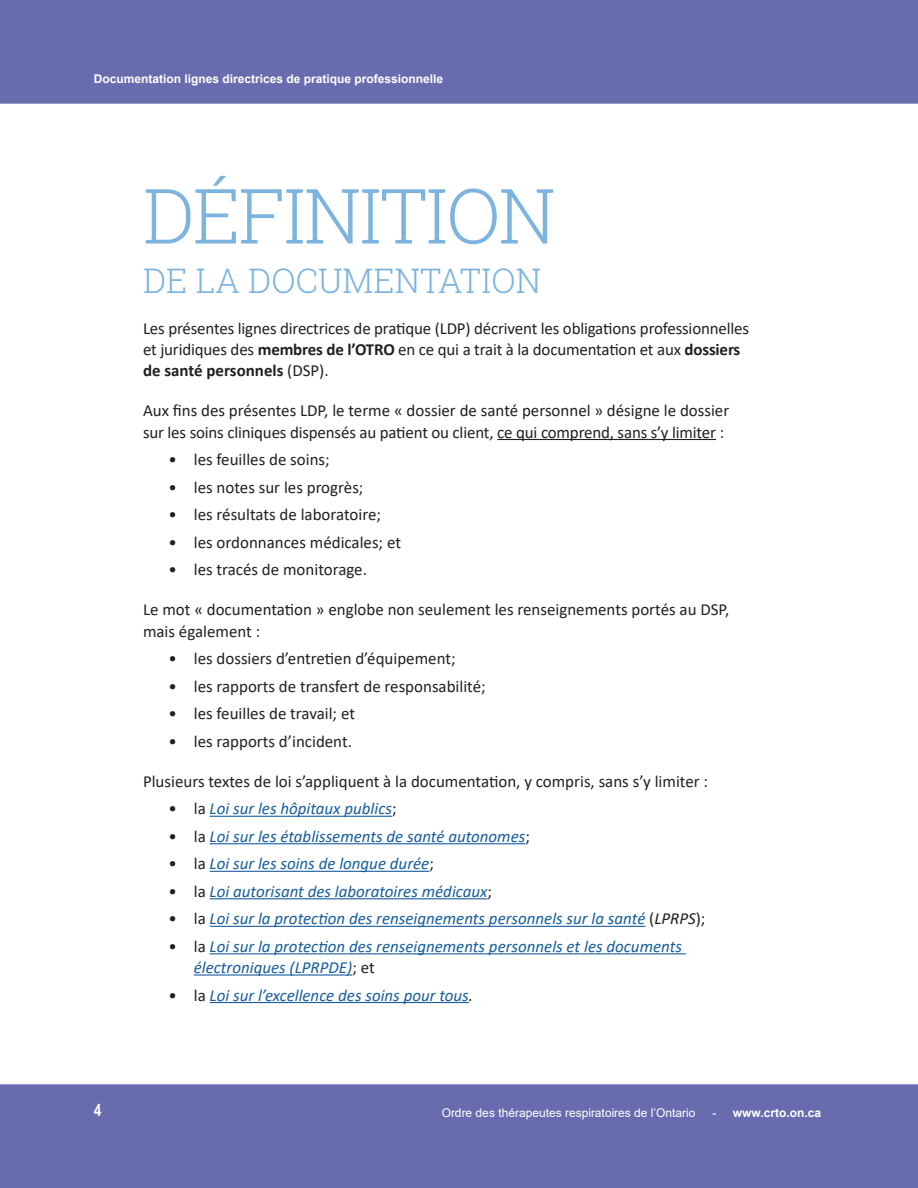
<style>
.page{position:relative;width:918px;height:1188px;background:#fff}
.page>*{position:absolute;margin:0;border:0;box-sizing:border-box;transform-origin:0 0}
.Page_Header_-_Blue{font:300 76.2px "Roboto Slab";letter-spacing:-.03em;color:#7cb3df}
.Page_Header_-_Blue-2{font:300 33.9px "Roboto Slab";color:#7cb3df}
.Page_Header_Subtext{font:16.95px/21.1px "Calibri";color:#231f20}
.t1{font:italic 16.95px/21.1px "Calibri";color:#175d9e}
.t2{font:700 16.95px "Arial Narrow";color:#fff}
.t3{font:700 12px "Arial";color:#fff}
.t4{font:12px "Arial";color:#fff}
.s1{font-weight:700}
.s2{font-style:normal;color:#231f20}
.s3{color:#231f20}
.s4{font-weight:400}
</style>
<div class="page">
<div style="left:0;top:1084px;width:918px;height:104px;background:#696baf"></div>
<div style="left:0;top:0;width:918px;height:104px;background:#696baf"></div>
<hr style="left:497px;top:439px;width:219px;height:1px;background:#231f20">
<hr style="left:210px;top:816px;width:182px;height:1px;background:#175d9e">
<hr style="left:210px;top:843px;width:315px;height:1px;background:#175d9e">
<hr style="left:210px;top:871px;width:219px;height:1px;background:#175d9e">
<hr style="left:210px;top:898px;width:278px;height:1px;background:#175d9e">
<hr style="left:210px;top:926px;width:435px;height:1px;background:#175d9e">
<hr style="left:210px;top:953px;width:476px;height:1px;background:#175d9e">
<hr style="left:194px;top:974px;width:158px;height:2px;background:#175d9e">
<hr style="left:210px;top:1002px;width:259px;height:1px;background:#175d9e">
<p class="t3" style="left:94px;top:70px;width:351px">Documentation lignes directrices de pratique professionnelle</p>
<p class="Page_Header_-_Blue" style="left:143px;top:164px;width:414px">DÉFINITION</p>
<p class="Page_Header_-_Blue-2" style="left:143px;top:258px;width:400px">DE LA DOCUMENTATION</p>
<p class="Page_Header_Subtext" style="left:143px;top:317px;width:608px">Les présentes lignes directrices de pratique (LDP) décrivent les obligations professionnelles et juridiques des <span class="s1">membres de l’OTRO</span> en ce qui a trait à la documentation et aux <span class="s1">dossiers de santé personnels</span> (DSP).</p>
<p class="Page_Header_Subtext" style="left:143px;top:400px;width:588px">Aux fins des présentes LDP, le terme « dossier de santé personnel » désigne le dossier sur les soins cliniques dispensés au patient ou client, ce qui comprend, sans s’y limiter :</p>
<p class="Page_Header_Subtext" style="left:168px;top:448px;width:163px">• les feuilles de soins;</p>
<p class="Page_Header_Subtext" style="left:168px;top:476px;width:197px">• les notes sur les progrès;</p>
<p class="Page_Header_Subtext" style="left:168px;top:503px;width:214px">• les résultats de laboratoire;</p>
<p class="Page_Header_Subtext" style="left:168px;top:531px;width:234px">• les ordonnances médicales; et</p>
<p class="Page_Header_Subtext" style="left:168px;top:559px;width:200px">• les tracés de monitorage.</p>
<p class="Page_Header_Subtext" style="left:143px;top:599px;width:588px">Le mot « documentation » englobe non seulement les renseignements portés au DSP, mais également :</p>
<p class="Page_Header_Subtext" style="left:168px;top:647px;width:289px">• les dossiers d’entretien d’équipement;</p>
<p class="Page_Header_Subtext" style="left:168px;top:675px;width:319px">• les rapports de transfert de responsabilité;</p>
<p class="Page_Header_Subtext" style="left:168px;top:702px;width:188px">• les feuilles de travail; et</p>
<p class="Page_Header_Subtext" style="left:168px;top:730px;width:185px">• les rapports d’incident.</p>
<p class="Page_Header_Subtext" style="left:143px;top:770px;width:567px">Plusieurs textes de loi s’appliquent à la documentation, y compris, sans s’y limiter :</p>
<p class="t1" style="left:168px;top:797px;width:230px"><span class="s2">• la</span> Loi sur les hôpitaux publics<span class="s2">;</span></p>
<p class="t1" style="left:168px;top:825px;width:363px"><span class="s2">• la</span> Loi sur les établissements de santé autonomes<span class="s2">;</span></p>
<p class="t1" style="left:168px;top:852px;width:267px"><span class="s2">• la</span> Loi sur les soins de longue durée<span class="s2">;</span></p>
<p class="t1" style="left:168px;top:880px;width:325px"><span class="s2">• la</span> Loi autorisant des laboratoires médicaux<span class="s2">;</span></p>
<p class="t1" style="left:168px;top:907px;width:539px"><span class="s2">• la</span> Loi sur la protection des renseignements personnels sur la santé <span class="s2">(</span><span class="s3">LPRPS</span><span class="s2">);</span></p>
<p class="t1" style="left:194px;top:935px;width:490px;text-indent:-25px"><span class="s2">• la</span> Loi sur la protection des renseignements personnels et les documents électroniques (LPRPDE)<span class="s2">; et</span></p>
<p class="t1" style="left:168px;top:984px;width:306px"><span class="s2">• la</span> Loi sur l’excellence des soins pour tous<span class="s3">.</span></p>
<p class="t2" style="left:94px;top:1097px;width:9px">4</p>
<p class="t4" style="left:442px;top:1105px;width:255px">Ordre des thérapeutes respiratoires de l’Ontario</p>
<p class="t3" style="left:712px;top:1104px;width:110px"><span class="s4">-</span> www.crto.on.ca</p>
</div>
